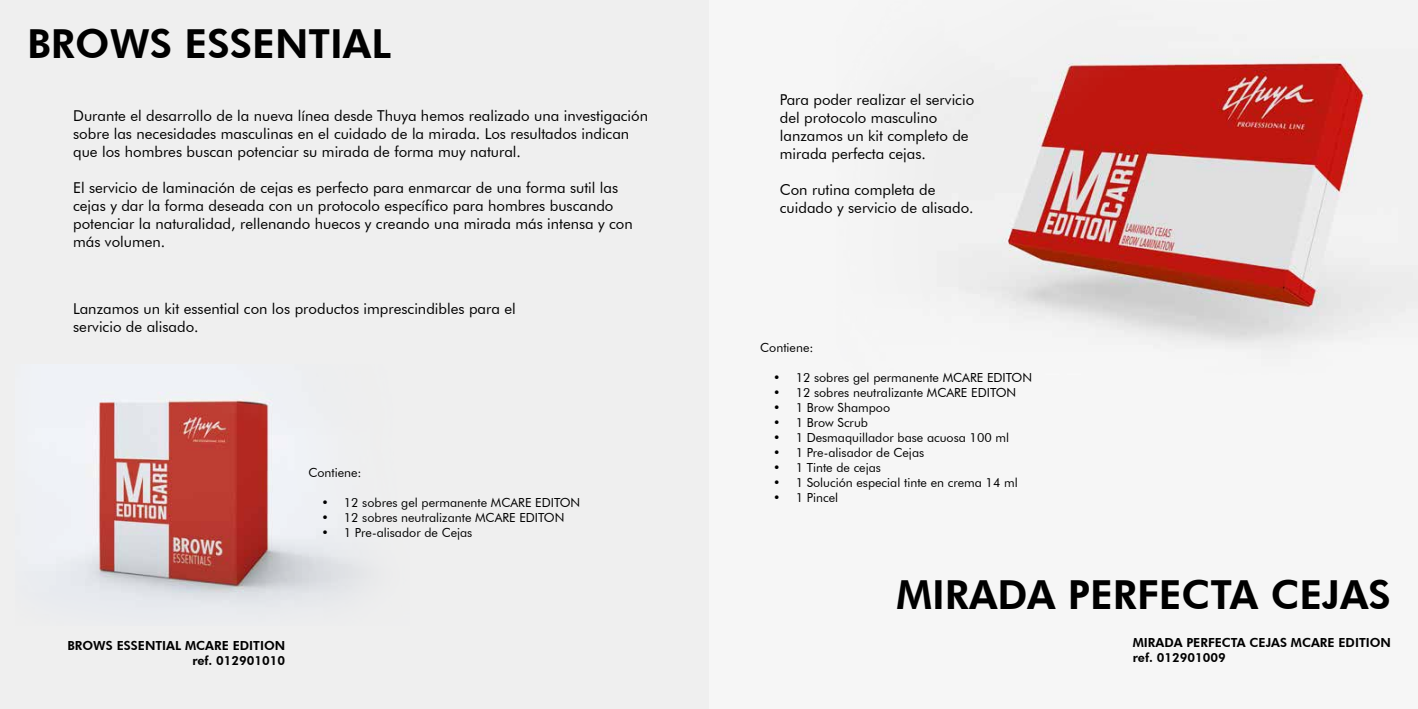
<style>
.page{position:relative;width:1418px;height:709px;background:#fff}
.page>*{position:absolute;margin:0;border:0;box-sizing:border-box;transform-origin:0 0}
.t1{font:800 40px "Futura BT";color:#000}
.t2{font:15px/18px "Futura BT";color:#000}
.t3{font:12.5px "Futura BT";color:#000}
.t4{font:800 12.5px/15px "Futura BT";color:#000;text-align:right}
</style>
<div class="page">
<div style="left:709px;top:0;width:708px;height:709px;background:#f6f6f6"></div>
<div style="left:0;top:0;width:709px;height:709px;background:#efefef"></div>
<img style="left:965px;top:56px;width:427px;height:287px">
<img style="left:85px;top:391px;width:277px;height:213px">
<h1 class="t1" style="left:27px;top:20px;width:365px">BROWS ESSENTIAL</h1>
<p class="t2" style="left:73px;top:107px;width:576px">Durante el desarrollo de la nueva línea desde Thuya hemos realizado una investigación sobre las necesidades masculinas en el cuidado de la mirada. Los resultados indican que los hombres buscan potenciar su mirada de forma muy natural.</p>
<p class="t2" style="left:73px;top:179px;width:561px">El servicio de laminación de cejas es perfecto para enmarcar de una forma sutil las cejas y dar la forma deseada con un protocolo específico para hombres buscando potenciar la naturalidad, rellenando huecos y creando una mirada más intensa y con más volumen.</p>
<p class="t2" style="left:73px;top:299px;width:444px">Lanzamos un kit essential con los productos imprescindibles para el servicio de alisado.</p>
<p class="t3" style="left:308px;top:465px;width:55px">Contiene:</p>
<p class="t3" style="left:321px;top:495px;width:260px">• 12 sobres gel permanente MCARE EDITON</p>
<p class="t3" style="left:321px;top:510px;width:244px">• 12 sobres neutralizante MCARE EDITON</p>
<p class="t3" style="left:321px;top:525px;width:152px">• 1 Pre-alisador de Cejas</p>
<p class="t2" style="left:780px;top:91px;width:196px">Para poder realizar el servicio del protocolo masculino lanzamos un kit completo de mirada perfecta cejas.</p>
<p class="t2" style="left:780px;top:181px;width:195px">Con rutina completa de cuidado y servicio de alisado.</p>
<p class="t3" style="left:760px;top:339px;width:55px">Contiene:</p>
<p class="t3" style="left:773px;top:369px;width:260px">• 12 sobres gel permanente MCARE EDITON</p>
<p class="t3" style="left:773px;top:384px;width:244px">• 12 sobres neutralizante MCARE EDITON</p>
<p class="t3" style="left:773px;top:399px;width:118px">• 1 Brow Shampoo</p>
<p class="t3" style="left:773px;top:414px;width:96px">• 1 Brow Scrub</p>
<p class="t3" style="left:773px;top:429px;width:237px">• 1 Desmaquillador base acuosa 100 ml</p>
<p class="t3" style="left:773px;top:444px;width:152px">• 1 Pre-alisador de Cejas</p>
<p class="t3" style="left:773px;top:459px;width:109px">• 1 Tinte de cejas</p>
<p class="t3" style="left:773px;top:474px;width:246px">• 1 Solución especial tinte en crema 14 ml</p>
<p class="t3" style="left:773px;top:489px;width:66px">• 1 Pincel</p>
<h1 class="t1" style="left:896px;top:570px;width:496px">MIRADA PERFECTA CEJAS</h1>
<p class="t4" style="left:67px;top:638px;width:219px">BROWS ESSENTIAL MCARE EDITION ref. 012901010</p>
<p class="t4" style="left:1132px;top:635px;width:259px;text-align:left">MIRADA PERFECTA CEJAS MCARE EDITION ref. 012901009</p>
</div>
